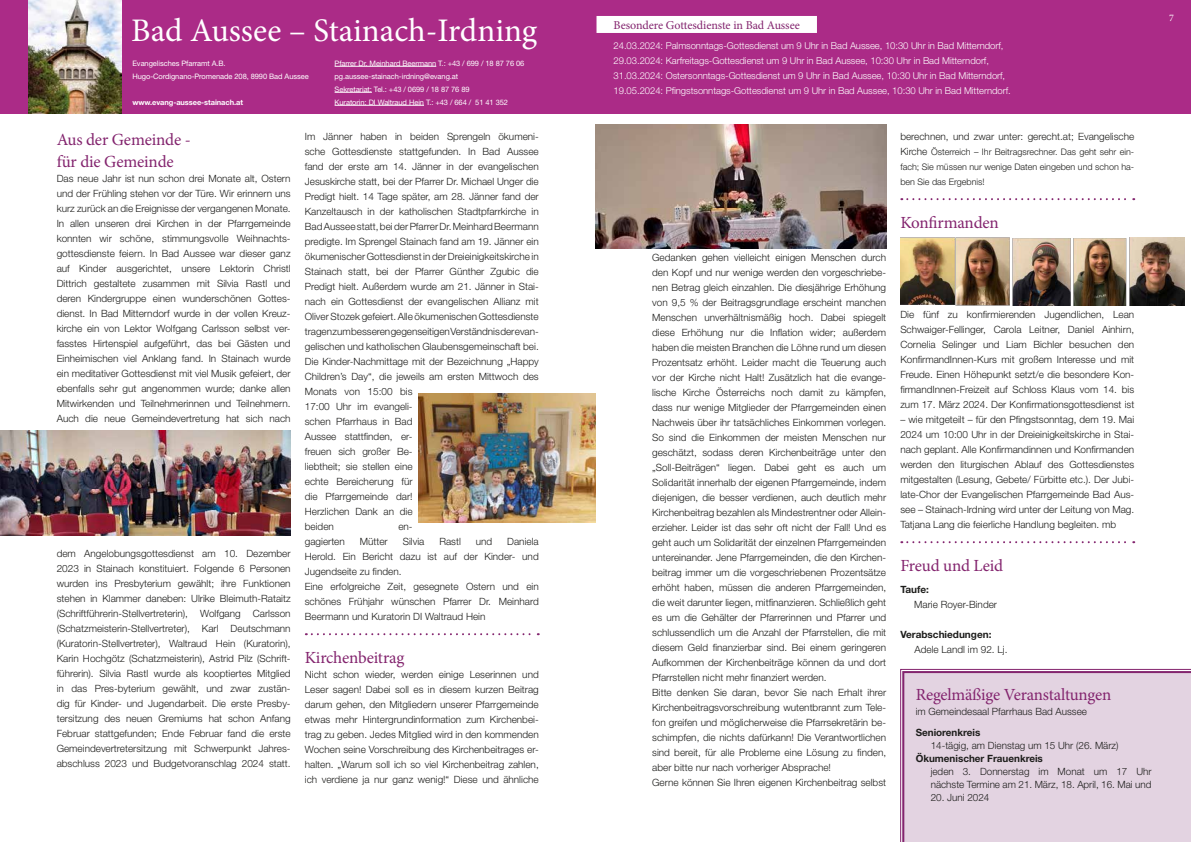
<style>
.page{position:relative;width:1191px;height:842px;background:#fff}
.page>*{position:absolute;margin:0;border:0;box-sizing:border-box;transform-origin:0 0}
.t1{font:32.9px "Minion Pro";color:#fff}
.t2{font:17px/22px "Minion Pro";letter-spacing:-.01em;color:#83246e}
.t3{font:12px "Minion Pro";letter-spacing:-.005em;color:#83246e}
.t4{font:300 10px/15px "Helvetica Neue LT Std";color:#1d1d1b;text-align:justify}
.t5{font:700 10px "Helvetica Neue LT Std";color:#1d1d1b}
.t6{font:10px "Minion Pro";color:#fff}
.t7{font:300 9.5px/15px "Helvetica Neue LT Std";letter-spacing:-.005em;color:#fff}
.t8{font:300 9px/15px "Helvetica Neue LT Std";color:#1d1d1b;text-align:justify}
.t9{font:7.5px/13px "Helvetica Neue LT Std";letter-spacing:-.01em;color:#fff}
.t10{font:700 7.5px "Helvetica Neue LT Std";letter-spacing:-.01em;color:#fff}
.s1{font-size:10px}
</style>
<div class="page">
<div style="left:0;top:0;width:1191px;height:113px;background:#ab2b87"></div>
<hr style="left:334px;top:66px;width:102px;height:1px;background:#fff">
<hr style="left:334px;top:92px;width:38px;height:1px;background:#fff">
<hr style="left:334px;top:105px;width:90px;height:1px;background:#fff">
<div style="left:596px;top:16px;width:221px;height:17px;background:#fff"></div>
<img style="left:28px;top:0;width:94px;height:113px">
<div style="left:902px;top:671px;width:289px;height:171px;background:#e3d3e1"></div>
<svg style="left:306px;top:633px;width:233px;height:2px"></svg>
<svg style="left:901px;top:198px;width:233px;height:2px"></svg>
<svg style="left:901px;top:541px;width:233px;height:2px"></svg>
<img style="left:900px;top:237px;width:284px;height:68px">
<img style="left:0;top:431px;width:290px;height:105px">
<img style="left:418px;top:393px;width:177px;height:129px">
<img style="left:595px;top:125px;width:291px;height:124px">
<h1 class="t1" style="left:131px;top:8px;width:408px">Bad Aussee – Stainach-Irdning</h1>
<p class="t9" style="left:132px;top:57px;width:178px">Evangelisches Pfarramt A.B.<br>Hugo-Cordignano-Promenade 208, 8990 Bad Aussee</p>
<p class="t10" style="left:132px;top:98px;width:112px">www.evang-aussee-stainach.at</p>
<p class="t9" style="left:334px;top:56px;width:191px">Pfarrer Dr. Meinhard Beermann T.: +43 / 699 / 18 87 76 06 pg.aussee-stainach-irdning@evang.at<br>Sekretariat: Tel.: +43 / 0699 / 18 87 76 89<br>Kuratorin: DI Waltraud Hein T.: +43 / 664 / 51 41 352</p>
<h2 class="t2" style="left:57px;top:129px;width:136px">Aus der Gemeinde - für die Gemeinde</h2>
<p class="t4" style="left:57px;top:171px;width:235px">Das neue Jahr ist nun schon drei Monate alt, Ostern und der Frühling stehen vor der Türe. Wir erinnern uns kurz zurück an die Ereignisse der vergangenen Monate.<br>In allen unseren drei Kirchen in der Pfarrgemeinde konnten wir schöne, stimmungsvolle Weihnachts&shy;gottesdienste feiern. In Bad Aussee war dieser ganz auf Kinder ausgerichtet, unsere Lektorin Christl Dittrich gestaltete zusammen mit Silvia Rastl und deren Kindergruppe einen wunderschönen Gottes&shy;dienst. In Bad Mitterndorf wurde in der vollen Kreuz&shy;kirche ein von Lektor Wolfgang Carlsson selbst ver&shy;fasstes Hirtenspiel aufgeführt, das bei Gästen und Einheimischen viel Anklang fand. In Stainach wurde ein meditativer Gottesdienst mit viel Musik gefeiert, der ebenfalls sehr gut angenommen wurde; danke allen Mitwirkenden und Teilnehmerinnen und Teilnehmern.<br>Auch die neue Gemeindevertretung hat sich nach</p>
<p class="t4" style="left:57px;top:546px;width:235px">dem Angelobungsgottesdienst am 10. Dezember 2023 in Stainach konstituiert. Folgende 6 Personen wurden ins Presbyterium gewählt; ihre Funktionen stehen in Klammer daneben: Ulrike Bleimuth-Rataitz (Schriftführerin-Stellvertreterin), Wolfgang Carlsson (Schatzmeisterin-Stellvertreter), Karl Deutschmann (Kuratorin-Stellvertreter), Waltraud Hein (Kuratorin), Karin Hochgötz (Schatzmeisterin), Astrid Pilz (Schrift&shy;führerin). Silvia Rastl wurde als kooptiertes Mitglied in das Pres-byterium gewählt, und zwar zustän&shy;dig für Kinder- und Jugendarbeit. Die erste Presby&shy;tersitzung des neuen Gremiums hat schon Anfang Februar stattgefunden; Ende Februar fand die erste Gemeindevertretersitzung mit Schwerpunkt Jahres&shy;abschluss 2023 und Budgetvoranschlag 2024 statt.</p>
<p class="t4" style="left:305px;top:129px;width:235px;text-align:left">Im Jänner haben in beiden Sprengeln ökumeni&shy;sche Gottesdienste stattgefunden. In Bad Aussee fand der erste am 14. Jänner in der evangelischen Jesuskirche statt, bei der Pfarrer Dr. Michael Unger die Predigt hielt. 14 Tage später, am 28. Jänner fand der Kanzeltausch in der katholischen Stadtpfarrkirche in Bad Aussee statt, bei der Pfarrer Dr. Meinhard Beermann predigte. Im Sprengel Stainach fand am 19. Jänner ein ökumenischer Gottesdienst in der Dreieinigkeitskirche in Stainach statt, bei der Pfarrer Günther Zgubic die Predigt hielt. Außerdem wurde am 21. Jänner in Stai&shy;nach ein Gottesdienst der evangelischen Allianz mit Oliver Stozek gefeiert. Alle ökumenischen Gottesdienste tragen zum besseren gegenseitigen Verständnis der evan&shy;gelischen und katholischen Glaubensgemeinschaft bei.<br>Die Kinder-Nachmittage mit der Bezeichnung „Happy Children’s Day“, die jeweils am ersten Mittwoch des Monats von 15:00 bis<br>17:00 Uhr im evangeli-<br>schen Pfarrhaus in Bad<br>Aussee stattfinden, er-<br>freuen sich großer Be-<br>liebtheit; sie stellen eine<br>echte Bereicherung für<br>die Pfarrgemeinde dar!<br>Herzlichen Dank an die<br>beiden</p>
<p class="t4" style="left:398px;top:519px;width:16px">en-</p>
<p class="t4" style="left:305px;top:534px;width:42px">gagierten</p>
<p class="t4" style="left:360px;top:534px;width:29px">Mütter</p>
<p class="t4" style="left:403px;top:534px;width:23px">Silvia</p>
<p class="t4" style="left:439px;top:534px;width:23px">Rastl</p>
<p class="t4" style="left:476px;top:534px;width:18px">und</p>
<p class="t4" style="left:305px;top:534px;width:235px;text-align:left;text-indent:202px">Daniela Herold. Ein Bericht dazu ist auf der Kinder- und Jugendseite zu finden.<br>Eine erfolgreiche Zeit, gesegnete Ostern und ein schönes Frühjahr wünschen Pfarrer Dr. Meinhard Beermann und Kuratorin DI Waltraud Hein</p>
<h2 class="t2" style="left:305px;top:646px;width:101px">Kirchenbeitrag</h2>
<p class="t4" style="left:305px;top:667px;width:235px">Nicht schon wieder, werden einige Leserinnen und Leser sagen! Dabei soll es in diesem kurzen Beitrag darum gehen, den Mitgliedern unserer Pfarrgemeinde etwas mehr Hintergrundinformation zum Kirchenbei&shy;trag zu geben. Jedes Mitglied wird in den kommenden Wochen seine Vorschreibung des Kirchenbeitrages er&shy;halten. „Warum soll ich so viel Kirchenbeitrag zahlen, ich verdiene ja nur ganz wenig!“ Diese und ähnliche</p>
<p class="t3" style="left:613px;top:17px;width:188px">Besondere Gottesdienste in Bad Aussee</p>
<p class="t7" style="left:613px;top:38px;width:399px">24.03.2024: Palmsonntags-Gottesdienst um 9 Uhr in Bad Aussee, 10:30 Uhr in Bad Mitterndorf, 29.03.2024: Karfreitags-Gottesdienst um 9 Uhr in Bad Aussee, 10:30 Uhr in Bad Mitterndorf, 31.03.2024: Ostersonntags-Gottesdienst um 9 Uhr in Bad Aussee, 10:30 Uhr in Bad Mitterndorf, 19.05.2024: Pfingstsonntags-Gottesdienst um 9 Uhr in Bad Aussee, 10:30 Uhr in Bad Mitterndorf.</p>
<p class="t4" style="left:652px;top:250px;width:235px;text-align:left">Gedanken gehen vielleicht einigen Menschen durch den Kopf und nur wenige werden den vorgeschriebe&shy;nen Betrag gleich einzahlen. Die diesjährige Erhöhung von 9,5 % der Beitragsgrundlage erscheint manchen Menschen unverhältnismäßig hoch. Dabei spiegelt diese Erhöhung nur die Inflation wider; außerdem haben die meisten Branchen die Löhne rund um diesen Prozentsatz erhöht. Leider macht die Teuerung auch vor der Kirche nicht Halt! Zusätzlich hat die evange&shy;lische Kirche Österreichs noch damit zu kämpfen, dass nur wenige Mitglieder der Pfarrgemeinden einen Nachweis über ihr tatsächliches Einkommen vorlegen.<br>So sind die Einkommen der meisten Menschen nur geschätzt, sodass deren Kirchenbeiträge unter den „Soll-Beiträgen“ liegen. Dabei geht es auch um Solidarität innerhalb der eigenen Pfarrgemeinde, indem diejenigen, die besser verdienen, auch deutlich mehr Kirchenbeitrag bezahlen als Mindestrentner oder Allein&shy;erzieher. Leider ist das sehr oft nicht der Fall! Und es geht auch um Solidarität der einzelnen Pfarrgemeinden untereinander. Jene Pfarrgemeinden, die den Kirchen&shy;beitrag immer um die vorgeschriebenen Prozentsätze erhöht haben, müssen die anderen Pfarrgemeinden, die weit darunter liegen, mitfinanzieren. Schließlich geht es um die Gehälter der Pfarrerinnen und Pfarrer und schlussendlich um die Anzahl der Pfarrstellen, die mit diesem Geld finanzierbar sind. Bei einem geringeren Aufkommen der Kirchenbeiträge können da und dort Pfarrstellen nicht mehr finanziert werden.<br>Bitte denken Sie daran, bevor Sie nach Erhalt ihrer Kirchenbeitragsvorschreibung wutentbrannt zum Tele&shy;fon greifen und möglicherweise die Pfarrsekretärin be&shy;schimpfen, die nichts dafürkann! Die Verantwortlichen sind bereit, für alle Probleme eine Lösung zu finden, aber bitte nur nach vorheriger Absprache!<br>Gerne können Sie Ihren eigenen Kirchenbeitrag selbst</p>
<p class="t4" style="left:900px;top:129px;width:235px">berechnen, und zwar unter: gerecht.at; Evangelische</p>
<p class="t8" style="left:900px;top:144px;width:235px"><span class="s1">Kirche</span> Österreich – Ihr Beitragsrechner. Das geht sehr ein&shy;fach; Sie müssen nur wenige Daten eingeben und schon ha&shy;ben Sie das Ergebnis!</p>
<h2 class="t2" style="left:900px;top:211px;width:100px">Konfirmanden</h2>
<p class="t4" style="left:900px;top:307px;width:235px">Die fünf zu konfirmierenden Jugendlichen, Lean Schwaiger-Fellinger, Carola Leitner, Daniel Ainhirn, Cornelia Selinger und Liam Bichler besuchen den KonfirmandInnen-Kurs mit großem Interesse und mit Freude. Einen Höhepunkt setzt/e die besondere Kon&shy;firmandInnen-Freizeit auf Schloss Klaus vom 14. bis zum 17. März 2024. Der Konfirmationsgottesdienst ist</p>
<p class="t4" style="left:900px;top:412px;width:235px">– wie mitgeteilt – für den Pfingstsonntag, dem 19. Mai 2024 um 10:00 Uhr in der Dreieinigkeitskirche in Stai&shy;nach geplant. Alle Konfirmandinnen und Konfirmanden werden den liturgischen Ablauf des Gottesdienstes mitgestalten (Lesung, Gebete/ Fürbitte etc.). Der Jubi&shy;late-Chor der Evangelischen Pfarrgemeinde Bad Aus&shy;see – Stainach-Irdning wird unter der Leitung von Mag.<br>Tatjana Lang die feierliche Handlung begleiten. mb</p>
<h2 class="t2" style="left:900px;top:554px;width:104px">Freud und Leid</h2>
<p class="t5" style="left:900px;top:583px;width:30px">Taufe:</p>
<p class="t4" style="left:914px;top:597px;width:84px">Marie Royer-Binder</p>
<p class="t5" style="left:900px;top:628px;width:93px">Verabschiedungen:</p>
<p class="t4" style="left:914px;top:642px;width:94px">Adele Landl im 92. Lj.</p>
<h2 class="t2" style="left:915px;top:683px;width:197px">Regelmäßige Veranstaltungen</h2>
<p class="t4" style="left:915px;top:703px;width:173px">im Gemeindesaal Pfarrhaus Bad Aussee</p>
<p class="t5" style="left:915px;top:726px;width:66px">Seniorenkreis</p>
<p class="t4" style="left:930px;top:738px;width:189px">14-tägig, am Dienstag um 15 Uhr (26. März)</p>
<p class="t5" style="left:915px;top:752px;width:129px">Ökumenischer Frauenkreis</p>
<p class="t4" style="left:930px;top:765px;width:222px;line-height:13px">jeden 3. Donnerstag im Monat um 17 Uhr nächste Termine am 21. März, 18. April, 16. Mai und</p>
<p class="t4" style="left:930px;top:790px;width:60px">20. Juni 2024</p>
<p class="t6" style="left:1169px;top:12px;width:6px">7</p>
</div>
